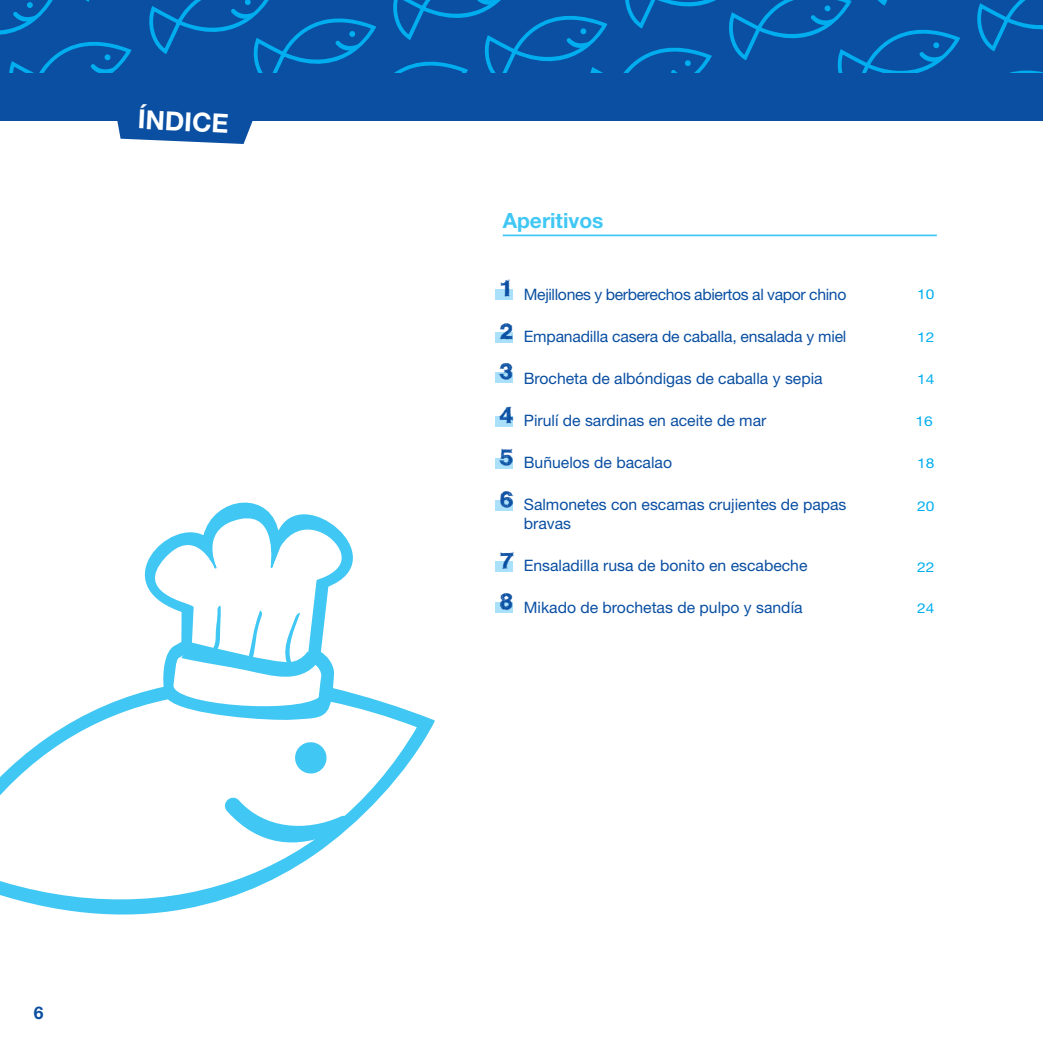
<style>
.page{position:relative;width:1043px;height:1041px;background:#fff}
.page>*{position:absolute;margin:0;border:0;box-sizing:border-box;transform-origin:0 0}
.t1{font:700 26.25px "Helvetica Neue LT Std";color:#fff}
.t2{font:22.22px/43.1px "WCROUGHTRAD Bta";color:#0a4fa2;scale:1.14 1}
.t3{font:700 21px "Helvetica Neue LT Std";color:#40c7f4}
.t4{font:700 17.5px "Helvetica Neue LT Std";color:#0a4fa2}
.t5{font:15.75px/19.2px "Helvetica Neue LT Std";color:#0a4fa2}
.t6{font:15.75px "Helvetica Neue LT Std";letter-spacing:-.02em;color:#0a4fa2}
.t7{font:13.65px "Helvetica Neue LT Std";color:#00aeef;scale:1.14 1}
</style>
<div class="page">
<div style="left:0;top:71px;width:1042px;height:50px;background:#0a4fa2"></div>
<svg style="left:0;top:0;width:1042px;height:72px;background:#085bac"></svg>
<svg style="left:0;top:502px;width:435px;height:413px"></svg>
<svg style="left:181px;top:604px;width:139px;height:81px"></svg>
<svg style="left:293px;top:740px;width:35px;height:35px"></svg>
<svg style="left:117px;top:121px;width:136px;height:23px;background:#306ab0"></svg>
<hr style="left:502px;top:234px;width:434px;height:2px;background:#40c7f4">
<div style="left:495px;top:289px;width:17px;height:10px;background:#aae0f9"></div>
<div style="left:495px;top:332px;width:17px;height:10px;background:#aae0f9"></div>
<div style="left:495px;top:372px;width:17px;height:11px;background:#aae0f9"></div>
<div style="left:495px;top:417px;width:17px;height:10px;background:#aae0f9"></div>
<div style="left:495px;top:458px;width:17px;height:10px;background:#aae0f9"></div>
<div style="left:495px;top:500px;width:17px;height:10px;background:#aae0f9"></div>
<div style="left:495px;top:561px;width:17px;height:10px;background:#aae0f9"></div>
<div style="left:495px;top:603px;width:17px;height:10px;background:#aae0f9"></div>
<h1 class="t1" style="left:138px;top:109px;width:92px;rotate:3deg">ÍNDICE</h1>
<p class="t4" style="left:34px;top:1006px;width:11px">6</p>
<h3 class="t3" style="left:502px;top:213px;width:102px">Aperitivos</h3>
<h2 class="t2" style="left:499px;top:269px;width:14px">1<br>2</h2>
<h2 class="t2" style="left:499px;top:351px;width:14px;line-height:44.3px">3<br>4</h2>
<h2 class="t2" style="left:499px;top:438px;width:14px;line-height:42.4px">5<br>6</h2>
<h2 class="t2" style="left:499px;top:541px;width:14px;line-height:42px">7<br>8</h2>
<p class="t6" style="left:523px;top:289px;width:324px">Mejillones y berberechos abiertos al vapor chino</p>
<p class="t5" style="left:523px;top:328px;width:324px">Empanadilla casera de caballa, ensalada y miel</p>
<p class="t5" style="left:523px;top:370px;width:300px">Brocheta de albóndigas de caballa y sepia</p>
<p class="t5" style="left:523px;top:412px;width:244px">Pirulí de sardinas en aceite de mar</p>
<p class="t5" style="left:523px;top:454px;width:150px">Buñuelos de bacalao</p>
<p class="t5" style="left:523px;top:496px;width:324px">Salmonetes con escamas crujientes de papas bravas</p>
<p class="t5" style="left:523px;top:558px;width:285px">Ensaladilla rusa de bonito en escabeche</p>
<p class="t5" style="left:523px;top:600px;width:280px">Mikado de brochetas de pulpo y sandía</p>
<p class="t7" style="left:917px;top:289px;width:17px">10</p>
<p class="t7" style="left:917px;top:333px;width:17px">12</p>
<p class="t7" style="left:917px;top:374px;width:17px">14</p>
<p class="t7" style="left:915px;top:416px;width:17px">16</p>
<p class="t7" style="left:917px;top:458px;width:17px">18</p>
<p class="t7" style="left:917px;top:501px;width:17px">20</p>
<p class="t7" style="left:917px;top:562px;width:17px">22</p>
<p class="t7" style="left:917px;top:603px;width:17px">24</p>
</div>
